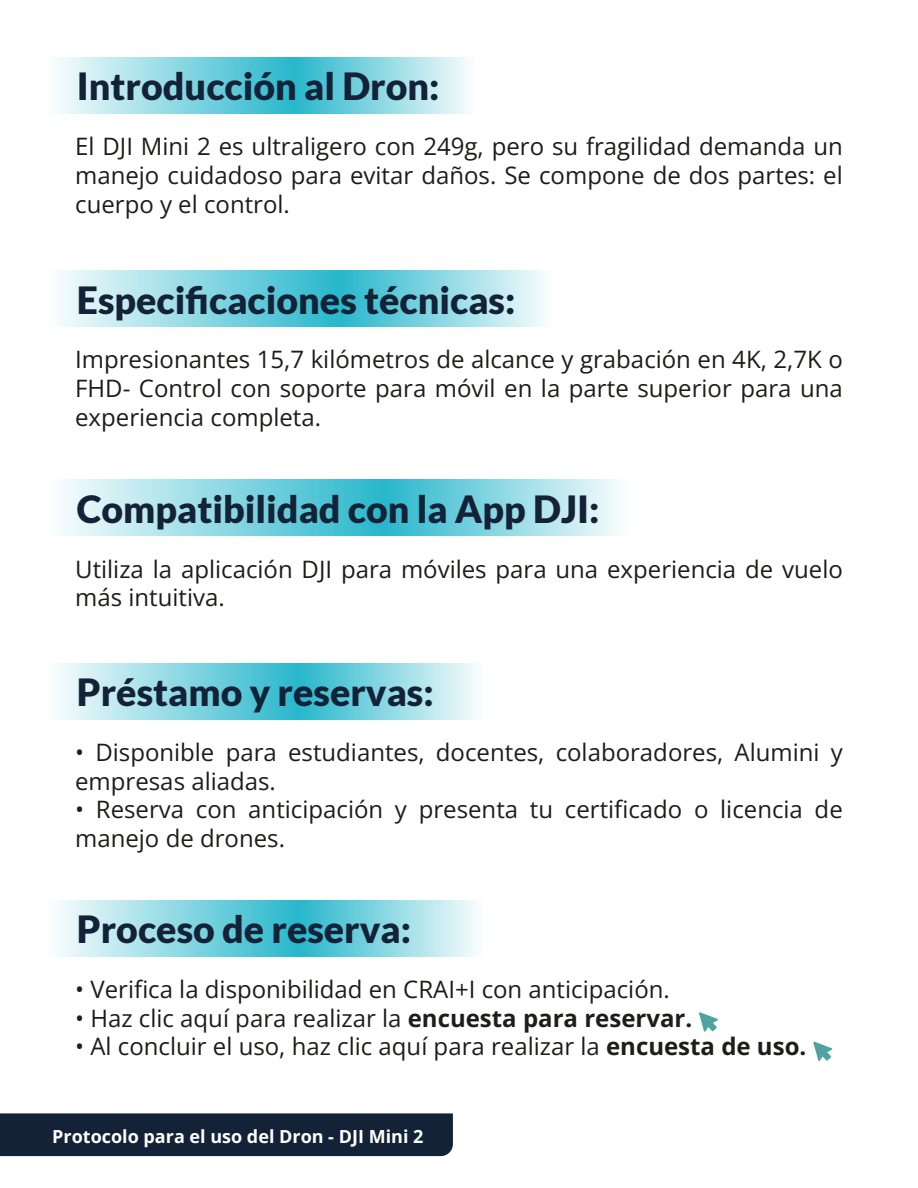
<style>
.page{position:relative;width:918px;height:1188px;background:#fff}
.page>*{position:absolute;margin:0;border:0;box-sizing:border-box;transform-origin:0 0}
.t1{font:900 37.5px "Lato";color:#142237}
.t2{font:24px/28.8px "Open Sans";color:#1d1d1b}
.t3{font:700 18px "Open Sans";color:#fff}
.s1{font-weight:700}
</style>
<div class="page">
<svg style="left:56px;top:57px;width:413px;height:56px;background:#8ed8e4"></svg>
<svg style="left:59px;top:270px;width:487px;height:57px;background:#8ed8e3"></svg>
<svg style="left:61px;top:480px;width:560px;height:56px;background:#8ed8e3"></svg>
<svg style="left:57px;top:663px;width:420px;height:56px;background:#8ed8e3"></svg>
<svg style="left:57px;top:900px;width:420px;height:56px;background:#8ed8e3"></svg>
<svg style="left:813px;top:1042px;width:19px;height:19px"></svg>
<svg style="left:699px;top:1012px;width:19px;height:20px"></svg>
<div style="left:0;top:1113px;width:453px;height:43px;background:#142237"></div>
<h1 class="t1" style="left:77px;top:65px;width:364px">Introducción al Dron:</h1>
<p class="t2" style="left:75px;top:131px;width:769px;text-align:justify">El DJI Mini 2 es ultraligero con 249g, pero su fragilidad demanda un manejo cuidadoso para evitar daños. Se compone de dos partes: el cuerpo y el control.</p>
<h1 class="t1" style="left:77px;top:278px;width:440px">Especificaciones técnicas:</h1>
<p class="t2" style="left:75px;top:344px;width:769px;text-align:justify">Impresionantes 15,7 kilómetros de alcance y grabación en 4K, 2,7K o FHD- Control con soporte para móvil en la parte superior para una experiencia completa.</p>
<h1 class="t1" style="left:77px;top:487px;width:524px">Compatibilidad con la App DJI:</h1>
<p class="t2" style="left:75px;top:554px;width:769px">Utiliza la aplicación DJI para móviles para una experiencia de vuelo más intuitiva.</p>
<h1 class="t1" style="left:77px;top:670px;width:358px">Préstamo y reservas:</h1>
<p class="t2" style="left:75px;top:737px;width:769px">• Disponible para estudiantes, docentes, colaboradores, Alumini y empresas aliadas.</p>
<p class="t2" style="left:75px;top:795px;width:769px">• Reserva con anticipación y presenta tu certificado o licencia de manejo de drones.</p>
<h1 class="t1" style="left:77px;top:907px;width:336px">Proceso de reserva:</h1>
<p class="t2" style="left:75px;top:974px;width:596px">• Verifica la disponibilidad en CRAI+I con anticipación.</p>
<p class="t2" style="left:75px;top:1003px;width:619px">• Haz clic aquí para realizar la <span class="s1">encuesta para reservar.</span></p>
<p class="t2" style="left:75px;top:1032px;width:733px">• Al concluir el uso, haz clic aquí para realizar la <span class="s1">encuesta de uso.</span></p>
<p class="t3" style="left:52px;top:1124px;width:373px">Protocolo para el uso del Dron - DJI Mini 2</p>
</div>
